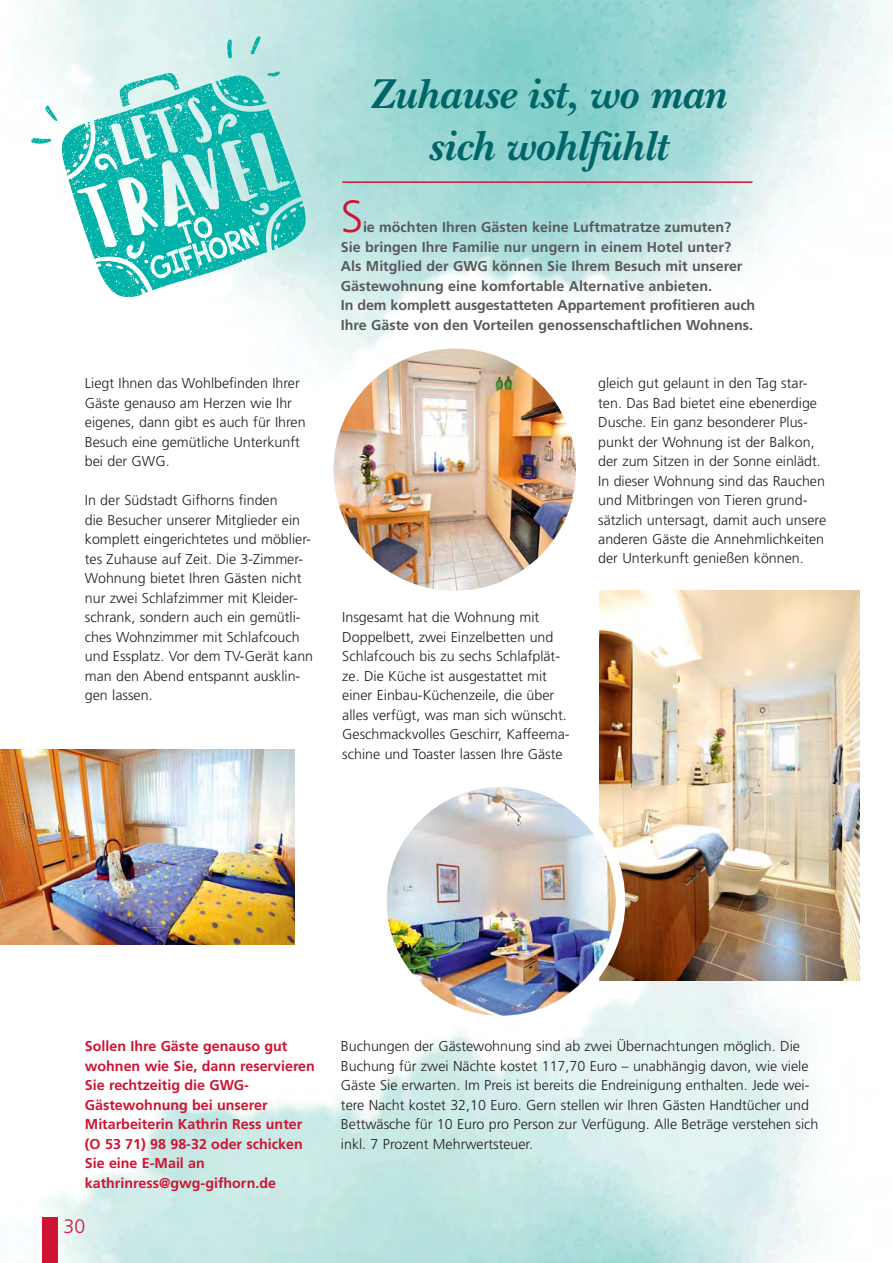
<style>
.page{position:relative;width:893px;height:1263px;background:#fff}
.page>*{position:absolute;margin:0;border:0;box-sizing:border-box;transform-origin:0 0}
.t1{font:300 45px "Frutiger";color:#ce1432}
.t2{font:italic 700 43.5px/52.2px "New Baskerville";letter-spacing:-.005em;color:#006569;text-align:center}
.t3{font:300 19.5px "Frutiger";color:#d31145}
.t4{font:300 14.25px/19.5px "Frutiger";color:#231f20}
.t5{font:700 14.25px/19.5px "Frutiger";color:#58595b}
.t6{font:700 14.25px/19.5px "Frutiger";color:#ce1432}
</style>
<div class="page">
<img style="left:41px;top:903px;width:819px;height:360px">
<div style="left:42px;top:1218px;width:15px;height:45px;background:#ce1432"></div>
<img style="left:32px;top:0;width:860px;height:391px">
<img style="left:333px;top:349px;width:243px;height:242px;border-radius:50%">
<img style="left:599px;top:590px;width:260px;height:390px">
<img style="left:0;top:750px;width:295px;height:195px">
<img style="left:381px;top:782px;width:239px;height:239px;border-radius:50%">
<div style="left:377px;top:777px;width:248px;height:249px;border:10px solid #fff;border-radius:50%"></div>
<hr style="left:342px;top:181px;width:410px;height:2px;background:#ce1432">
<svg style="left:227px;top:39px;width:5px;height:20px"></svg>
<svg style="left:250px;top:36px;width:11px;height:19px"></svg>
<svg style="left:301px;top:201px;width:5px;height:49px"></svg>
<svg style="left:120px;top:71px;width:59px;height:12px"></svg>
<svg style="left:31px;top:104px;width:37px;height:72px"></svg>
<svg style="left:215px;top:71px;width:65px;height:12px"></svg>
<svg style="left:68px;top:83px;width:233px;height:207px;background:#6fd1cb"></svg>
<svg style="left:96px;top:217px;width:164px;height:80px"></svg>
<p class="t4" style="left:85px;top:374px;width:222px">Liegt Ihnen das Wohlbefinden Ihrer<br>Gäste genauso am Herzen wie Ihr eigenes, dann gibt es auch für Ihren<br>Besuch eine gemütliche Unterkunft bei der GWG.</p>
<p class="t4" style="left:85px;top:491px;width:230px">In der Südstadt Gifhorns finden<br>die Besucher unserer Mitglieder ein komplett eingerichtetes und möblier&shy;tes Zuhause auf Zeit. Die 3-Zimmer-<br>Wohnung bietet Ihren Gästen nicht nur zwei Schlafzimmer mit Kleider&shy;schrank, sondern auch ein gemütli&shy;ches Wohnzimmer mit Schlafcouch und Essplatz. Vor dem TV-Gerät kann man den Abend entspannt ausklin&shy;gen lassen.</p>
<h2 class="t2" style="left:369px;top:71px;width:357px">Zuhause ist, wo man sich wohlfühlt</h2>
<h1 class="t1" style="left:341px;top:195px;width:24px">S</h1>
<p class="t5" style="left:341px;top:218px;width:416px;text-indent:22px">ie möchten Ihren Gästen keine Luftmatratze zumuten?<br>Sie bringen Ihre Familie nur ungern in einem Hotel unter?<br>Als Mitglied der GWG können Sie Ihrem Besuch mit unserer Gästewohnung eine komfortable Alternative anbieten.<br>In dem komplett ausgestatteten Appartement profitieren auch Ihre Gäste von den Vorteilen genossenschaftlichen Wohnens.</p>
<p class="t4" style="left:342px;top:608px;width:229px">Insgesamt hat die Wohnung mit Doppelbett, zwei Einzelbetten und Schlafcouch bis zu sechs Schlafplät&shy;ze. Die Küche ist ausgestattet mit einer Einbau-Küchenzeile, die über alles verfügt, was man sich wünscht.<br>Geschmackvolles Geschirr, Kaffeema&shy;schine und Toaster lassen Ihre Gäste</p>
<p class="t4" style="left:598px;top:374px;width:229px">gleich gut gelaunt in den Tag star&shy;ten. Das Bad bietet eine ebenerdige Dusche. Ein ganz besonderer Plus&shy;punkt der Wohnung ist der Balkon, der zum Sitzen in der Sonne einlädt.<br>In dieser Wohnung sind das Rauchen und Mitbringen von Tieren grund&shy;sätzlich untersagt, damit auch unsere anderen Gäste die Annehmlichkeiten der Unterkunft genießen können.</p>
<p class="t6" style="left:85px;top:1037px;width:231px">Sollen Ihre Gäste genauso gut wohnen wie Sie, dann reservieren<br>Sie rechtzeitig die GWG-<br>Gästewohnung bei unserer<br>Mitarbeiterin Kathrin Ress unter (O 53 71) 98 98-32 oder schicken<br>Sie eine E-Mail an kathrinress@gwg-gifhorn.de</p>
<h3 class="t3" style="left:64px;top:1217px;width:23px">30</h3>
<p class="t4" style="left:341px;top:1037px;width:479px">Buchungen der Gästewohnung sind ab zwei Übernachtungen möglich. Die Buchung für zwei Nächte kostet 117,70 Euro – unabhängig davon, wie viele Gäste Sie erwarten. Im Preis ist bereits die Endreinigung enthalten. Jede wei&shy;tere Nacht kostet 32,10 Euro. Gern stellen wir Ihren Gästen Handtücher und Bettwäsche für 10 Euro pro Person zur Verfügung. Alle Beträge verstehen sich inkl. 7 Prozent Mehrwertsteuer.</p>
</div>
